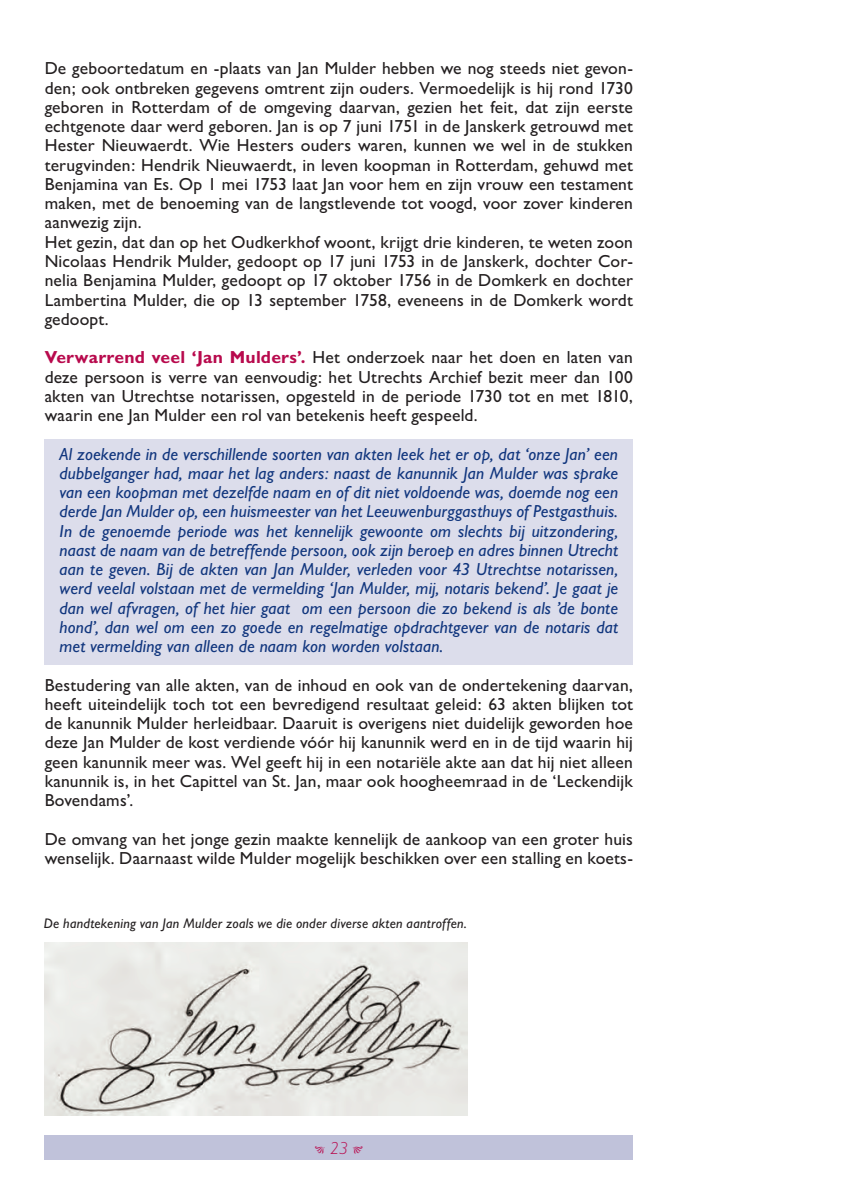
<style>
.page{position:relative;width:859px;height:1191px;background:#fff}
.page>*{position:absolute;margin:0;border:0;box-sizing:border-box;transform-origin:0 0}
.t1{font:17.5px/19.2px "M Gill Sans";letter-spacing:.01em;color:#231f20}
.t2{font:italic 17.5px/19.2px "M Gill Sans";letter-spacing:.005em;color:#11367e;text-align:justify}
.t3{font:italic 300 17.5px "M Gill Sans";color:#b80a4d}
.t4{font:italic 14px "M Gill Sans";letter-spacing:.015em;color:#231f20}
.s1{font-weight:700;color:#b80a4d}
</style>
<div class="page">
<div style="left:45px;top:1135px;width:587px;height:25px;background:#c0c2da"></div>
<div style="left:45px;top:439px;width:587px;height:226px;background:#dcddeb"></div>
<img style="left:45px;top:942px;width:422px;height:173px">
<p class="t1" style="left:45px;top:59px;width:589px">De geboortedatum en -plaats van Jan Mulder hebben we nog steeds niet gevon&shy;den; ook ontbreken gegevens omtrent zijn ouders. Vermoedelijk is hij rond 1730 geboren in Rotterdam of de omgeving daarvan, gezien het feit, dat zijn eerste echtgenote daar werd geboren. Jan is op 7 juni 1751 in de Janskerk getrouwd met Hester Nieuwaerdt. Wie Hesters ouders waren, kunnen we wel in de stukken terugvinden: Hendrik Nieuwaerdt, in leven koopman in Rotterdam, gehuwd met Benjamina van Es. Op 1 mei 1753 laat Jan voor hem en zijn vrouw een testament maken, met de benoeming van de langstlevende tot voogd, voor zover kinderen aanwezig zijn.<br>Het gezin, dat dan op het Oudkerkhof woont, krijgt drie kinderen, te weten zoon Nicolaas Hendrik Mulder, gedoopt op 17 juni 1753 in de Janskerk, dochter Cor&shy;nelia Benjamina Mulder, gedoopt op 17 oktober 1756 in de Domkerk en dochter Lambertina Mulder, die op 13 september 1758, eveneens in de Domkerk wordt gedoopt.</p>
<p class="t1" style="left:45px;top:348px;width:589px;text-align:justify"><span class="s1">Verwarrend veel ‘Jan Mulders’.</span> Het onderzoek naar het doen en laten van deze persoon is verre van eenvoudig: het Utrechts Archief bezit meer dan 100 akten van Utrechtse notarissen, opgesteld in de periode 1730 tot en met 1810, waarin ene Jan Mulder een rol van betekenis heeft gespeeld.</p>
<p class="t2" style="left:60px;top:444px;width:560px">Al zoekende in de verschillende soorten van akten leek het er op, dat ‘onze Jan’ een dubbelganger had, maar het lag anders: naast de kanunnik Jan Mulder was sprake van een koopman met dezelfde naam en of dit niet voldoende was, doemde nog een derde Jan Mulder op, een huismeester van het Leeuwenburggasthuys of Pestgasthuis.<br>In de genoemde periode was het kennelijk gewoonte om slechts bij uitzondering, naast de naam van de betreffende persoon, ook zijn beroep en adres binnen Utrecht aan te geven. Bij de akten van Jan Mulder, verleden voor 43 Utrechtse notarissen, werd veelal volstaan met de vermelding ‘Jan Mulder, mij, notaris bekend’. Je gaat je dan wel afvragen, of het hier gaat om een persoon die zo bekend is als ’de bonte hond’, dan wel om een zo goede en regelmatige opdrachtgever van de notaris dat met vermelding van alleen de naam kon worden volstaan.</p>
<p class="t1" style="left:45px;top:675px;width:589px;text-align:justify">Bestudering van alle akten, van de inhoud en ook van de ondertekening daarvan, heeft uiteindelijk toch tot een bevredigend resultaat geleid: 63 akten blijken tot de kanunnik Mulder herleidbaar. Daaruit is overigens niet duidelijk geworden hoe deze Jan Mulder de kost verdiende vóór hij kanunnik werd en in de tijd waarin hij geen kanunnik meer was. Wel geeft hij in een notariële akte aan dat hij niet alleen kanunnik is, in het Capittel van St. Jan, maar ook hoogheemraad in de ‘Leckendijk Bovendams’.</p>
<p class="t1" style="left:45px;top:829px;width:589px">De omvang van het jonge gezin maakte kennelijk de aankoop van een groter huis wenselijk. Daarnaast wilde Mulder mogelijk beschikken over een stalling en koets-</p>
<p class="t4" style="left:44px;top:915px;width:424px">De handtekening van Jan Mulder zoals we die onder diverse akten aantroffen.</p>
<p class="t3" style="left:329px;top:1138px;width:20px">23</p>
</div>
